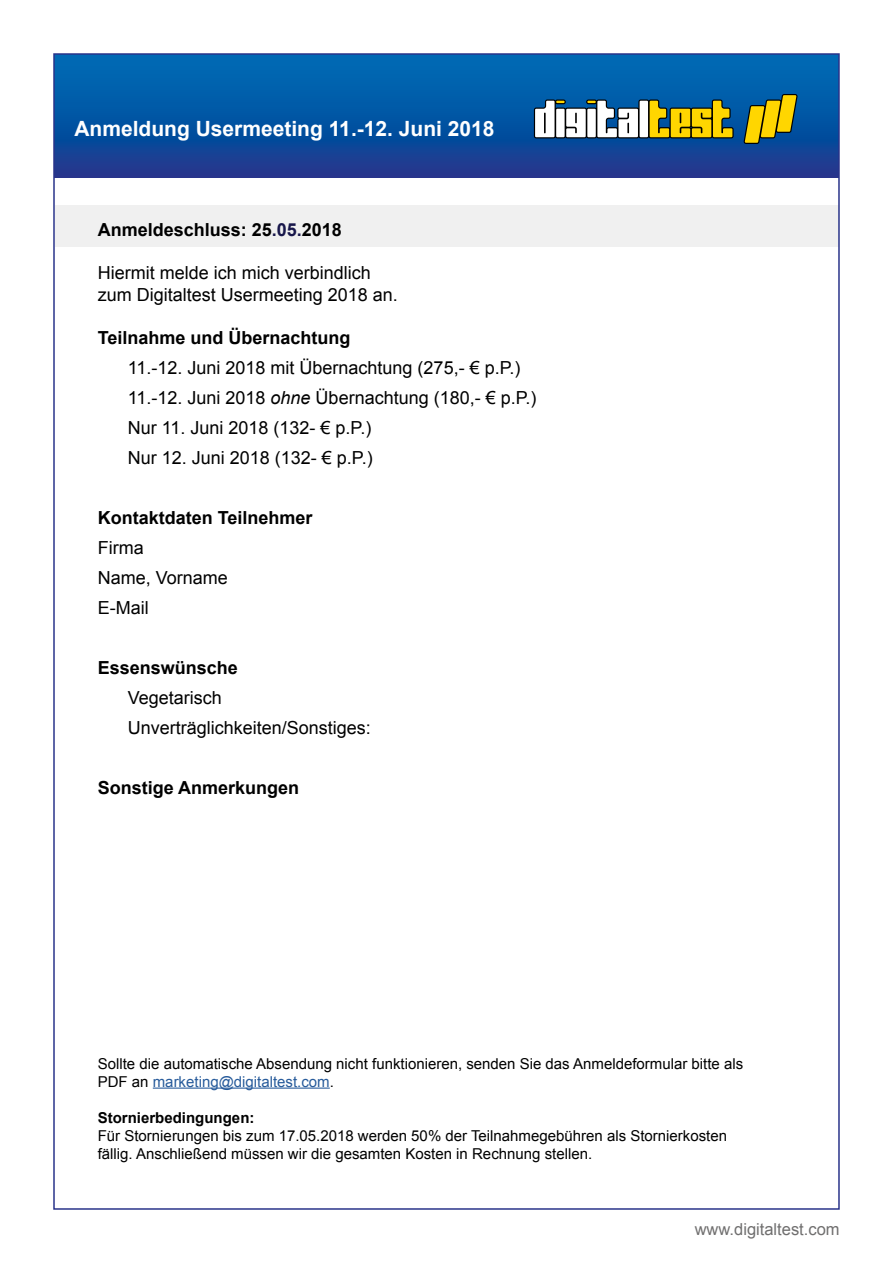
<style>
.page{position:relative;width:893px;height:1263px;background:#fff}
.page>*{position:absolute;margin:0;border:0;box-sizing:border-box;transform-origin:0 0}
.t1{font:700 21px "Arial";color:#fff}
.t2{font:18px/30px "Arial";color:#000}
.t3{font:700 18px "Arial";color:#000}
.t4{font:16.5px "Arial";color:#706f6f}
.t5{font:15px/18px "Arial";color:#000}
.t6{font:700 15px "Arial";color:#000}
.s1{color:#18174b}
.s2{font-style:italic}
.s3{color:#275b9b}
</style>
<div class="page">
<div style="left:55px;top:205px;width:783px;height:42px;background:#f0f0f0"></div>
<svg style="left:56px;top:56px;width:781px;height:122px;background:#0952a1"></svg>
<svg style="left:534px;top:94px;width:264px;height:50px"></svg>
<hr style="left:153px;top:1087px;width:177px;height:2px;background:#275b9b">
<p class="t1" style="left:74px;top:114px;width:422px">Anmeldung Usermeeting 11.-12. Juni 2018</p>
<p class="t3" style="left:98px;top:217px;width:246px">Anmeldeschluss: 25<span class="s1">.05.</span>2018</p>
<p class="t2" style="left:98px;top:262px;width:302px;line-height:21.6px">Hiermit melde ich mich verbindlich zum Digitaltest Usermeeting 2018 an.</p>
<p class="t3" style="left:98px;top:325px;width:254px">Teilnahme und Übernachtung</p>
<p class="t2" style="left:128px;top:353px;width:410px">11.-12. Juni 2018 mit Übernachtung (275,- € p.P.)<br>11.-12. Juni 2018 <span class="s2">ohne</span> Übernachtung (180,- € p.P.)<br>Nur 11. Juni 2018 (132- € p.P.)<br>Nur 12. Juni 2018 (132- € p.P.)</p>
<p class="t3" style="left:98px;top:505px;width:216px">Kontaktdaten Teilnehmer</p>
<p class="t2" style="left:98px;top:533px;width:132px">Firma<br>Name, Vorname<br>E-Mail</p>
<p class="t3" style="left:98px;top:655px;width:142px">Essenswünsche</p>
<p class="t2" style="left:128px;top:683px;width:245px">Vegetarisch<br>Unverträglichkeiten/Sonstiges:</p>
<p class="t3" style="left:98px;top:775px;width:203px">Sonstige Anmerkungen</p>
<p class="t5" style="left:98px;top:1054px;width:647px">Sollte die automatische Absendung nicht funktionieren, senden Sie das Anmeldeformular bitte als<br>PDF an <span class="s3">marketing@digitaltest.com</span>.</p>
<p class="t6" style="left:98px;top:1107px;width:158px">Stornierbedingungen:</p>
<p class="t5" style="left:98px;top:1126px;width:631px">Für Stornierungen bis zum 17.05.2018 werden 50% der Teilnahmegebühren als Stornierkosten fällig. Anschließend müssen wir die gesamten Kosten in Rechnung stellen.</p>
<p class="t4" style="left:695px;top:1218px;width:146px">www.digitaltest.com</p>
</div>
